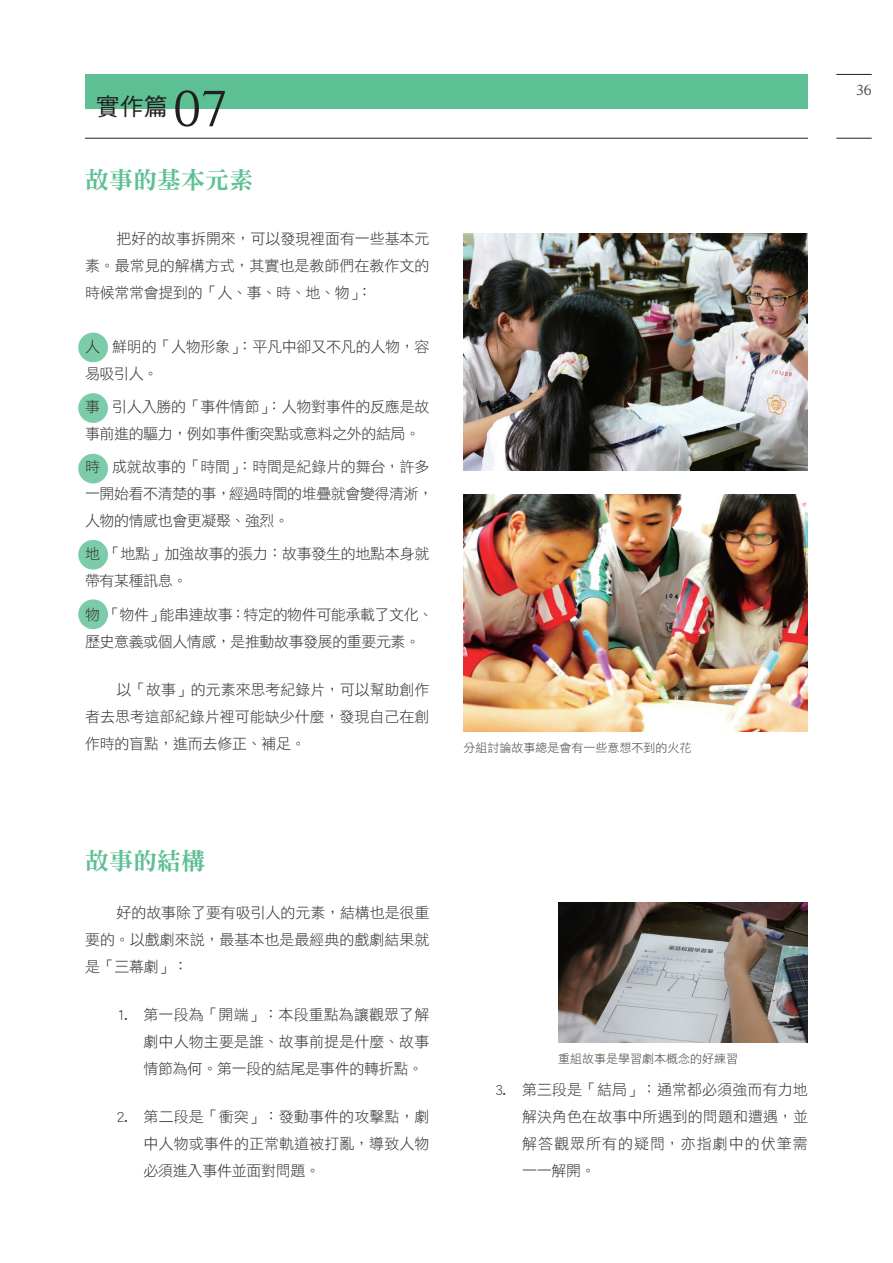
<style>
.page{position:relative;width:893px;height:1263px;background:#fff}
.page>*{position:absolute;margin:0;border:0;box-sizing:border-box;transform-origin:0 0}
.sub{font:52.05px "Timeless";color:#231f20}
.sub_title{font:24px "DFN Ming XB HK BF";color:#5dc094}
.sub-2{font:24px "DF Hei Std W5";color:#231f20}
.conten{font:15px/27px "DF Hei Std W3";color:#312f30;text-align:justify}
.conten_拷貝{font:15px/27px "DF Hei Std W3";letter-spacing:-.03em;color:#312f30}
.t1{font:15px "Timeless";color:#414243}
.small{font:12px "DF Hei Std W3";color:#414243}
</style>
<div class="page">
<hr style="left:836px;top:74px;width:36px;height:1px;background:#231f20">
<hr style="left:836px;top:138px;width:36px;height:1px;background:#231f20">
<hr style="left:85px;top:138px;width:723px;height:1px;background:#231f20">
<div style="left:78px;top:333px;width:30px;height:29px;background:#7dcca9;border-radius:50%"></div>
<div style="left:78px;top:393px;width:30px;height:30px;background:#7dcca9;border-radius:50%"></div>
<div style="left:78px;top:454px;width:30px;height:29px;background:#7dcca9;border-radius:50%"></div>
<div style="left:78px;top:540px;width:30px;height:30px;background:#7dcca9;border-radius:50%"></div>
<div style="left:78px;top:599px;width:30px;height:30px;background:#7dcca9;border-radius:50%"></div>
<div style="left:85px;top:74px;width:723px;height:34px;background:#5dc094"></div>
<img style="left:463px;top:494px;width:345px;height:237px">
<img style="left:463px;top:234px;width:345px;height:237px">
<img style="left:558px;top:902px;width:250px;height:140px">
<p class="sub-2" style="left:96px;top:94px;width:73px">實作篇</p>
<p class="sub" style="left:174px;top:79px;width:56px">07</p>
<p class="sub_title" style="left:85px;top:168px;width:169px">故事的基本元素</p>
<p class="conten" style="left:85px;top:225px;width:346px;text-indent:32px">把好的故事拆開來，可以發現裡面有一些基本元素。最常見的解構方式，其實也是教師們在教作文的時候常常會提到的「人、事、時、地、物」：</p>
<p class="conten_拷貝" style="left:85px;top:333px;width:346px">人 鮮明的「人物形象」：平凡中卻又不凡的人物，容易吸引人。</p>
<p class="conten_拷貝" style="left:85px;top:393px;width:346px">事 引人入勝的「事件情節」：人物對事件的反應是故事前進的驅力，例如事件衝突點或意料之外的結局。</p>
<p class="conten_拷貝" style="left:85px;top:453px;width:350px">時 成就故事的「時間」：時間是紀錄片的舞台，許多一開始看不清楚的事，經過時間的堆疊就會變得清淅，人物的情感也會更凝聚、強烈。</p>
<p class="conten_拷貝" style="left:85px;top:540px;width:346px">地 「地點」加強故事的張力：故事發生的地點本身就帶有某種訊息。</p>
<p class="conten_拷貝" style="left:85px;top:600px;width:350px">物 「物件」能串連故事：特定的物件可能承載了文化、歷史意義或個人情感，是推動故事發展的重要元素。</p>
<p class="conten" style="left:85px;top:676px;width:346px;text-indent:32px">以「故事」的元素來思考紀錄片，可以幫助創作者去思考這部紀錄片裡可能缺少什麼，發現自己在創作時的盲點，進而去修正、補足。</p>
<p class="small" style="left:463px;top:741px;width:229px">分組討論故事總是會有一些意想不到的火花</p>
<p class="sub_title" style="left:85px;top:848px;width:121px">故事的結構</p>
<p class="conten" style="left:85px;top:898px;width:346px;text-indent:32px">好的故事除了要有吸引人的元素，結構也是很重要的。以戲劇來說，最基本也是最經典的戲劇結果就是「三幕劇」：</p>
<p class="conten" style="left:144px;top:1001px;width:287px;text-indent:-27px">1. 第一段為「開端」：本段重點為讓觀眾了解劇中人物主要是誰、故事前提是什麼、故事情節為何。第一段的結尾是事件的轉折點。</p>
<p class="conten" style="left:144px;top:1103px;width:287px;text-indent:-27px">2. 第二段是「衝突」：發動事件的攻擊點，劇中人物或事件的正常軌道被打亂，導致人物必須進入事件並面對問題。</p>
<p class="small" style="left:558px;top:1052px;width:181px">重組故事是學習劇本概念的好練習</p>
<p class="conten" style="left:522px;top:1076px;width:287px;text-indent:-27px">3. 第三段是「結局」：通常都必須強而有力地解決角色在故事中所遇到的問題和遭遇，並解答觀眾所有的疑問，亦指劇中的伏筆需一一解開。</p>
<p class="t1" style="left:856px;top:82px;width:17px">36</p>
</div>
